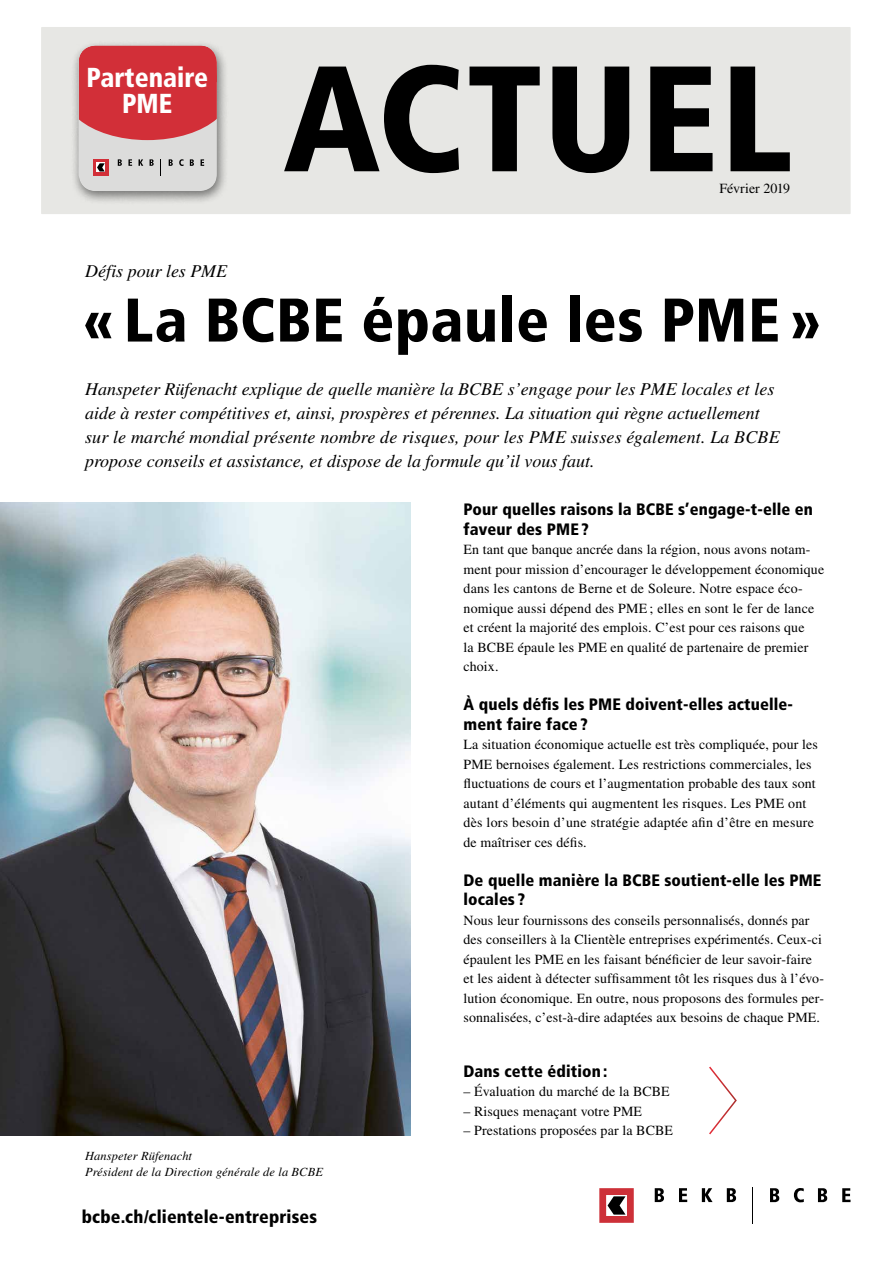
<style>
.page{position:relative;width:893px;height:1263px;background:#fff}
.page>*{position:absolute;margin:0;border:0;box-sizing:border-box;transform-origin:0 0}
.t1{font:900 condensed 150px "Frutiger LT Std";letter-spacing:.015em;color:#000}
.t2{font:900 condensed 61.5px "Frutiger LT Std";letter-spacing:.01em;color:#000}
.t3{font:900 condensed 27.45px/26.4px "Frutiger";color:#fff;text-align:center;scale:.95 1}
.t4{font:italic 18px/24px "Times LT Std";color:#000}
.t5{font:900 condensed 18px "Frutiger LT Std";letter-spacing:.005em;color:#000}
.t6{font:900 condensed 16.5px/19.5px "Frutiger LT Com";letter-spacing:.01em;color:#000}
.t7{font:13.95px/19.5px "Times LT Std";letter-spacing:.01em;color:#000}
.t8{font:13.95px "Times LT Std";letter-spacing:-.01em;color:#000}
.t9{font:italic 12.45px/16.5px "Times LT Std";letter-spacing:.01em;color:#000}
</style>
<div class="page">
<svg style="left:655px;top:1188px;width:9px;height:14px"></svg>
<svg style="left:679px;top:1188px;width:8px;height:14px"></svg>
<svg style="left:702px;top:1188px;width:11px;height:14px"></svg>
<svg style="left:727px;top:1188px;width:9px;height:14px"></svg>
<svg style="left:770px;top:1188px;width:9px;height:14px"></svg>
<svg style="left:794px;top:1188px;width:10px;height:14px"></svg>
<svg style="left:818px;top:1188px;width:9px;height:14px"></svg>
<svg style="left:842px;top:1188px;width:8px;height:14px"></svg>
<hr style="left:752px;top:1187px;width:1px;height:37px;background:#000">
<svg style="left:599px;top:1188px;width:35px;height:35px"></svg>
<img style="left:0;top:502px;width:410px;height:633px">
<div style="left:41px;top:27px;width:810px;height:187px;background:#e7e7e4"></div>
<svg style="left:709px;top:1066px;width:28px;height:69px"></svg>
<div style="left:71px;top:40px;width:158px;height:165px;background:#000;opacity:.5"></div>
<svg style="left:79px;top:46px;width:138px;height:145px"></svg>
<h3 class="t3" style="left:86px;top:64px;width:129px">Partenaire<br>PME</h3>
<p class="t4" style="left:85px;top:259px;width:143px">Défis pour les PME</p>
<h1 class="t1" style="left:283px;top:29px;width:511px">ACTUEL</h1>
<p class="t8" style="left:719px;top:181px;width:72px">Février 2019</p>
<h2 class="t2" style="left:83px;top:283px;width:739px">« La BCBE épaule les PME »</h2>
<p class="t4" style="left:85px;top:377px;width:696px">Hanspeter Rüfenacht explique de quelle manière la BCBE s’engage pour les PME locales et les aide à rester compétitives et, ainsi, prospères et pérennes. La situation qui règne actuellement sur le marché mondial présente nombre de risques, pour les PME suisses également. La BCBE propose conseils et assistance, et dispose de la formule qu’il vous faut.</p>
<p class="t6" style="left:463px;top:499px;width:351px">Pour quelles raisons la BCBE s’engage-t-elle en faveur des PME ?</p>
<p class="t7" style="left:463px;top:539px;width:362px">En tant que banque ancrée dans la région, nous avons notam&shy;ment pour mission d’encourager le développement économique dans les cantons de Berne et de Soleure. Notre espace éco&shy;nomique aussi dépend des PME ; elles en sont le fer de lance et créent la majorité des emplois. C’est pour ces raisons que<br>la BCBE épaule les PME en qualité de partenaire de premier choix.</p>
<p class="t6" style="left:463px;top:694px;width:331px">À quels défis les PME doivent-elles actuelle&shy;ment faire face ?</p>
<p class="t7" style="left:463px;top:734px;width:356px">La situation économique actuelle est très compliquée, pour les PME bernoises également. Les restrictions commerciales, les fluctuations de cours et l’augmentation probable des taux sont autant d’éléments qui augmentent les risques. Les PME ont dès lors besoin d’une stratégie adaptée afin d’être en mesure de maîtriser ces défis.</p>
<p class="t6" style="left:463px;top:870px;width:359px">De quelle manière la BCBE soutient-elle les PME locales ?</p>
<p class="t7" style="left:463px;top:910px;width:362px">Nous leur fournissons des conseils personnalisés, donnés par des conseillers à la Clientèle entreprises expérimentés. Ceux-ci épaulent les PME en les faisant bénéficier de leur savoir-faire et les aident à détecter suffisamment tôt les risques dus à l’évo&shy;lution économique. En outre, nous proposons des formules per&shy;sonnalisées, c’est-à-dire adaptées aux besoins de chaque PME.</p>
<p class="t9" style="left:85px;top:1147px;width:239px">Hanspeter Rüfenacht<br>Président de la Direction générale de la BCBE</p>
<p class="t5" style="left:82px;top:1205px;width:237px">bcbe.ch/clientele-entreprises</p>
<p class="t6" style="left:463px;top:1061px;width:145px">Dans cette édition :</p>
<p class="t7" style="left:463px;top:1082px;width:208px">– Évaluation du marché de la BCBE</p>
<p class="t7" style="left:463px;top:1101px;width:180px">– Risques menaçant votre PME</p>
<p class="t7" style="left:463px;top:1121px;width:211px">– Prestations proposées par la BCBE</p>
</div>
